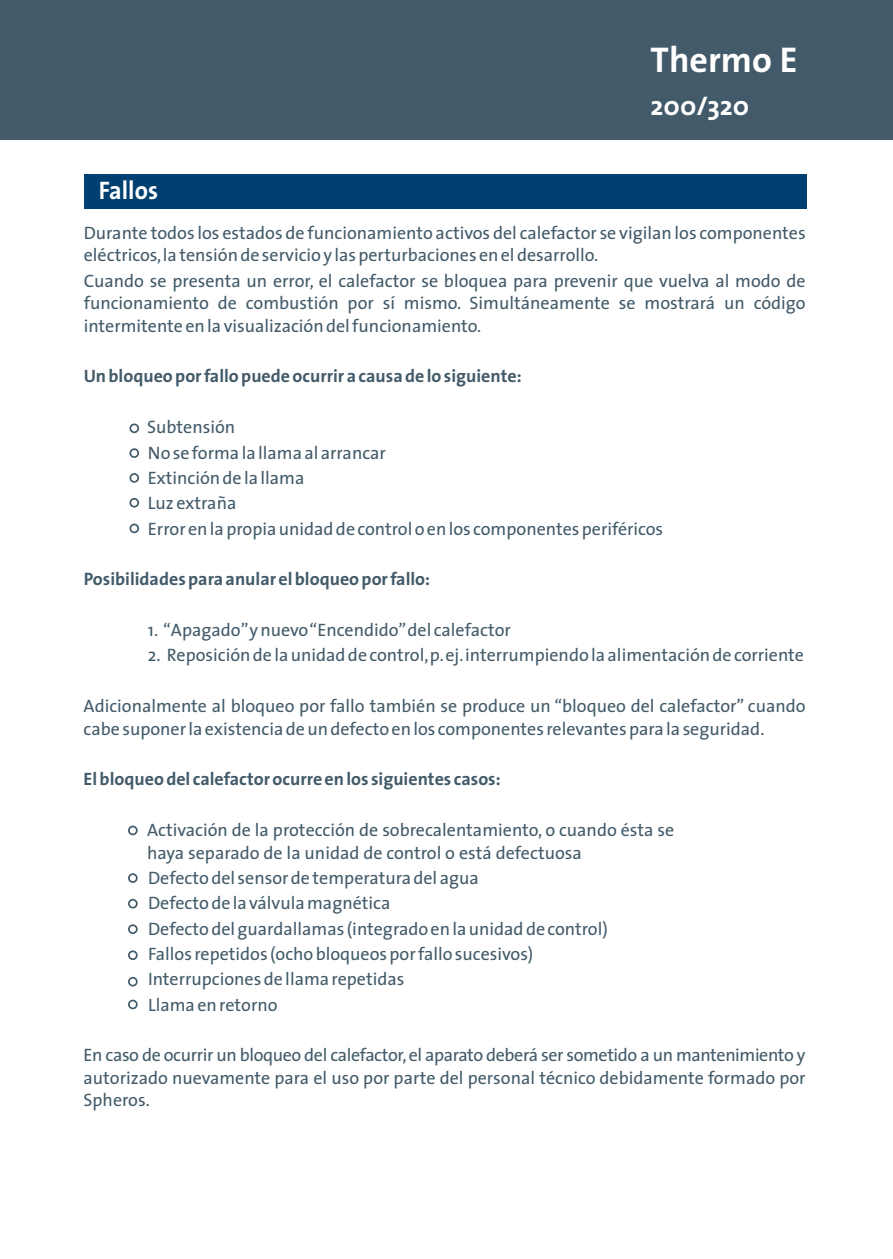
<style>
.page{position:relative;width:893px;height:1259px;background:#fff}
.page>*{position:absolute;margin:0;border:0;box-sizing:border-box;transform-origin:0 0}
.t1{font:700 36px "The Sans";color:#fff}
.t2{font:700 27px "The Sans";color:#fff}
.t3{font:700 25.5px "The Sans";color:#fff;scale:.94 1}
.t4{font:18px/25.2px "The Sans";color:#425a69}
.t5{font:700 18px "The Sans";color:#425a69}
</style>
<div class="page">
<div style="left:0;top:0;width:893px;height:140px;background:#425a69"></div>
<div style="left:84px;top:174px;width:723px;height:34px;background:#004071"></div>
<div style="left:129px;top:423px;width:10px;height:10px;border:2px solid #425a69;border-radius:50%"></div>
<div style="left:129px;top:448px;width:10px;height:10px;border:2px solid #425a69;border-radius:50%"></div>
<div style="left:128px;top:825px;width:10px;height:10px;border:2px solid #425a69;border-radius:50%"></div>
<div style="left:129px;top:473px;width:10px;height:10px;border:2px solid #425a69;border-radius:50%"></div>
<div style="left:129px;top:523px;width:10px;height:10px;border:2px solid #425a69;border-radius:50%"></div>
<div style="left:128px;top:899px;width:10px;height:9px;border:2px solid #425a69;border-radius:50%"></div>
<div style="left:128px;top:950px;width:10px;height:10px;border:2px solid #425a69;border-radius:50%"></div>
<div style="left:129px;top:498px;width:10px;height:9px;border:2px solid #425a69;border-radius:50%"></div>
<div style="left:128px;top:873px;width:10px;height:10px;border:2px solid #425a69;border-radius:50%"></div>
<div style="left:128px;top:924px;width:10px;height:10px;border:2px solid #425a69;border-radius:50%"></div>
<div style="left:128px;top:977px;width:10px;height:9px;border:2px solid #425a69;border-radius:50%"></div>
<div style="left:128px;top:999px;width:10px;height:10px;border:2px solid #425a69;border-radius:50%"></div>
<h3 class="t3" style="left:99px;top:182px;width:64px">Fallos</h3>
<h1 class="t1" style="left:651px;top:48px;width:148px">Thermo E</h1>
<h2 class="t2" style="left:651px;top:96px;width:100px">200/320</h2>
<p class="t4" style="left:84px;top:224px;width:723px;line-height:22.5px">Durante todos los estados de funcionamiento activos del calefactor se vigilan los componentes eléctricos,la tensión de servicio y las perturbaciones en el desarrollo.</p>
<p class="t4" style="left:84px;top:272px;width:723px;line-height:22.5px;text-align:justify">Cuando se presenta un error, el calefactor se bloquea para prevenir que vuelva al modo de funcionamiento de combustión por sí mismo. Simultáneamente se mostrará un código intermitente en la visualización del funcionamiento.</p>
<p class="t5" style="left:84px;top:370px;width:439px">Un bloqueo por fallo puede ocurrir a causa de lo siguiente:</p>
<p class="t4" style="left:147px;top:417px;width:518px">Subtensión<br>No se forma la llama al arrancar<br>Extinción de la llama<br>Luz extraña<br>Error en la propia unidad de control o en los componentes periféricos</p>
<p class="t5" style="left:84px;top:573px;width:348px">Posibilidades para anular el bloqueo por fallo:</p>
<p class="t4" style="left:148px;top:620px;width:364px">1. “Apagado”y nuevo “Encendido”del calefactor</p>
<p class="t4" style="left:148px;top:645px;width:658px">2. Reposición de la unidad de control,p.ej.interrumpiendo la alimentación de corriente</p>
<p class="t4" style="left:84px;top:697px;width:723px;line-height:22.5px">Adicionalmente al bloqueo por fallo también se produce un “bloqueo del calefactor” cuando cabe suponer la existencia de un defecto en los componentes relevantes para la seguridad.</p>
<p class="t5" style="left:84px;top:773px;width:419px">El bloqueo del calefactor ocurre en los siguientes casos:</p>
<p class="t4" style="left:147px;top:821px;width:529px;line-height:22.5px">Activación de la protección de sobrecalentamiento, o cuando ésta se haya separado de la unidad de control o está defectuosa</p>
<p class="t4" style="left:148px;top:868px;width:461px">Defecto del sensor de temperatura del agua<br>Defecto de la válvula magnética<br>Defecto del guardallamas (integrado en la unidad de control)<br>Fallos repetidos (ocho bloqueos por fallo sucesivos)<br>Interrupciones de llama repetidas<br>Llama en retorno</p>
<p class="t4" style="left:84px;top:1047px;width:723px;line-height:22.5px;text-align:justify">En caso de ocurrir un bloqueo del calefactor,el aparato deberá ser sometido a un mantenimiento y autorizado nuevamente para el uso por parte del personal técnico debidamente formado por Spheros.</p>
</div>
